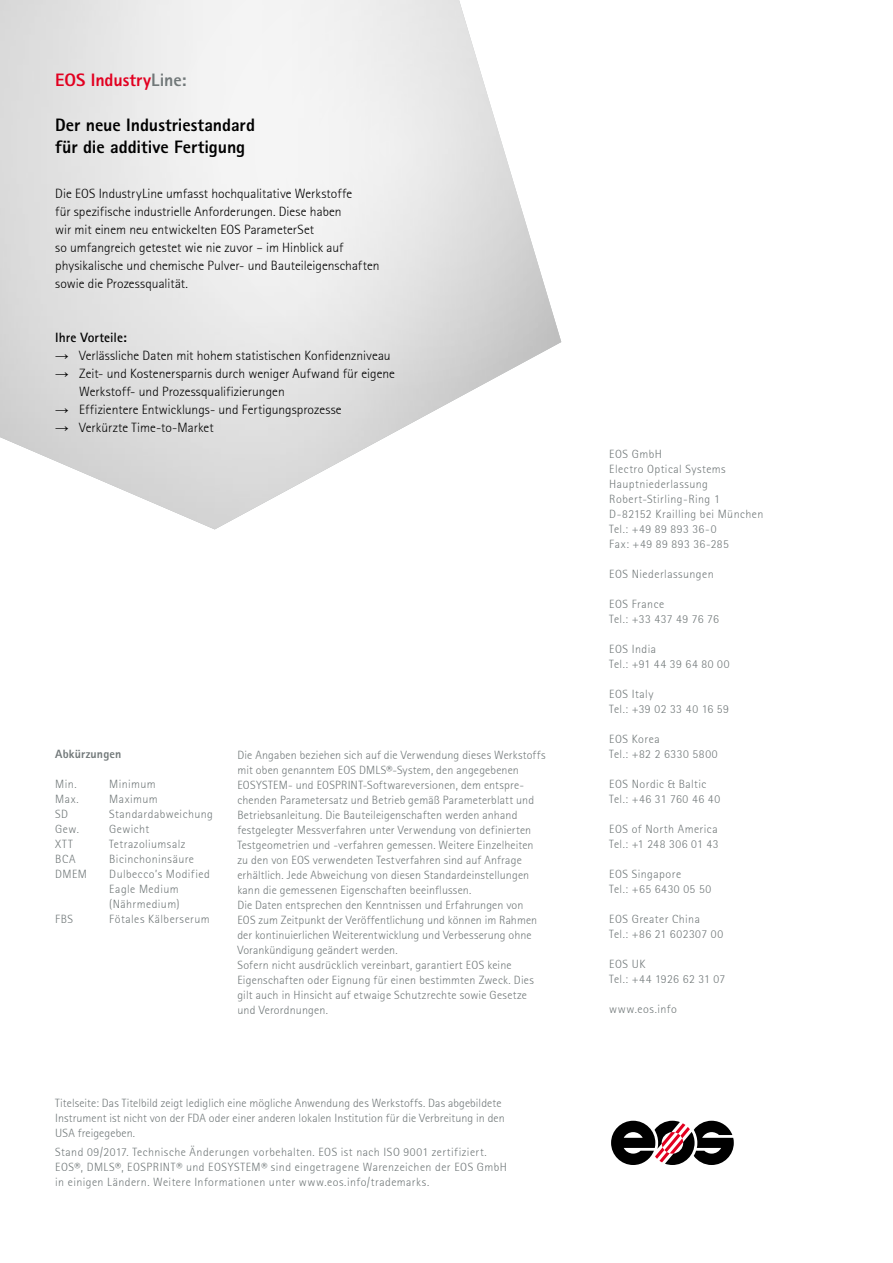
<style>
.page{position:relative;width:893px;height:1263px;background:#fff}
.page>*{position:absolute;margin:0;border:0;box-sizing:border-box;transform-origin:0 0}
.t1{font:800 18px/22.5px "Rotis Sans Serif Pro";letter-spacing:-.005em;color:#000}
.t2{font:800 18px "Rotis Sans Serif Pro";color:#e20020}
.t3{font:13.5px/18px "Rotis San Ser T Ligh";color:#000}
.t4{font:700 13.5px "Rotis Sans Serif Pro";color:#000}
.t5{font:12px/15px "Rotis San Ser T Ligh";letter-spacing:.02em;color:#717879}
.t6{font:12px/15px "Rotis San Ser T Ligh";letter-spacing:.04em;color:#717879}
.t7{font:12px/15px "Rotis San Ser T Ligh";letter-spacing:.045em;color:#717879}
.t8{font:800 12px "Rotis Sans Serif Pro";letter-spacing:.01em;color:#717879}
.s1{color:#717879}
.s2{font-family:"Arial"}
</style>
<div class="page">
<svg style="left:140px;top:0;width:422px;height:397px;fill:#ededed"></svg>
<svg style="left:611px;top:1121px;width:123px;height:44px"></svg>
<h1 class="t2" style="left:55px;top:68px;width:133px">EOS Industry<span class="s1">Line:</span></h1>
<h1 class="t1" style="left:55px;top:113px;width:201px">Der neue Industriestandard für die additive Fertigung</h1>
<p class="t3" style="left:55px;top:184px;width:326px">Die EOS IndustryLine umfasst hochqualitative Werkstoffe<br>für spezifische industrielle Anforderungen. Diese haben<br>wir mit einem neu entwickelten EOS ParameterSet<br>so umfangreich getestet wie nie zuvor – im Hinblick auf physikalische und chemische Pulver- und Bauteileigenschaften sowie die Prozessqualität.</p>
<p class="t4" style="left:55px;top:329px;width:73px">Ihre Vorteile:</p>
<p class="t3" style="left:55px;top:346px;width:337px"><span class="s2">→</span> Verlässliche Daten mit hohem statistischen Konfidenzniveau</p>
<p class="t3" style="left:79px;top:364px;width:317px;text-indent:-24px"><span class="s2">→</span> Zeit- und Kostenersparnis durch weniger Aufwand für eigene<br>Werkstoff- und Prozessqualifizierungen</p>
<p class="t3" style="left:55px;top:400px;width:288px"><span class="s2">→</span> Effizientere Entwicklungs- und Fertigungsprozesse</p>
<p class="t3" style="left:55px;top:418px;width:160px"><span class="s2">→</span> Verkürzte Time-to-Market</p>
<p class="t8" style="left:55px;top:746px;width:68px">Abkürzungen</p>
<p class="t5" style="left:55px;top:776px;width:23px">Min.</p>
<p class="t5" style="left:109px;top:776px;width:48px">Minimum</p>
<p class="t5" style="left:55px;top:791px;width:25px">Max.</p>
<p class="t5" style="left:109px;top:791px;width:50px">Maximum</p>
<p class="t5" style="left:55px;top:806px;width:14px">SD</p>
<p class="t5" style="left:109px;top:806px;width:105px">Standardabweichung</p>
<p class="t5" style="left:55px;top:821px;width:25px">Gew.</p>
<p class="t5" style="left:109px;top:821px;width:42px">Gewicht</p>
<p class="t5" style="left:55px;top:836px;width:19px">XTT</p>
<p class="t5" style="left:109px;top:836px;width:78px">Tetrazoliumsalz</p>
<p class="t5" style="left:55px;top:851px;width:22px">BCA</p>
<p class="t5" style="left:109px;top:851px;width:86px">Bicinchoninsäure</p>
<p class="t5" style="left:55px;top:866px;width:33px">DMEM</p>
<p class="t6" style="left:109px;top:866px;width:102px">Dulbecco’s Modified<br>Eagle Medium (Nährmedium)</p>
<p class="t5" style="left:55px;top:911px;width:19px">FBS</p>
<p class="t6" style="left:109px;top:911px;width:102px">Fötales Kälberserum</p>
<p class="t5" style="left:237px;top:747px;width:310px">Die Angaben beziehen sich auf die Verwendung dieses Werkstoffs mit oben genanntem EOS DMLS®-System, den angegebenen EOSYSTEM- und EOSPRINT-Softwareversionen, dem entspre&shy;chenden Parametersatz und Betrieb gemäß Parameterblatt und Betriebsanleitung. Die Bauteileigenschaften werden anhand festgelegter Messverfahren unter Verwendung von definierten Testgeometrien und -verfahren gemessen. Weitere Einzelheiten zu den von EOS verwendeten Testverfahren sind auf Anfrage erhältlich. Jede Abweichung von diesen Standardeinstellungen kann die gemessenen Eigenschaften beeinflussen.<br>Die Daten entsprechen den Kenntnissen und Erfahrungen von<br>EOS zum Zeitpunkt der Veröffentlichung und können im Rahmen der kontinuierlichen Weiterentwicklung und Verbesserung ohne Vorankündigung geändert werden.<br>Sofern nicht ausdrücklich vereinbart, garantiert EOS keine Eigenschaften oder Eignung für einen bestimmten Zweck. Dies gilt auch in Hinsicht auf etwaige Schutzrechte sowie Gesetze und Verordnungen.</p>
<p class="t5" style="left:55px;top:1096px;width:451px">Titelseite: Das Titelbild zeigt lediglich eine mögliche Anwendung des Werkstoffs. Das abgebildete<br>Instrument ist nicht von der FDA oder einer anderen lokalen Institution für die Verbreitung in den<br>USA freigegeben.</p>
<p class="t6" style="left:55px;top:1145px;width:453px">Stand 09/2017. Technische Änderungen vorbehalten. EOS ist nach ISO 9001 zertifiziert.<br>EOS®, DMLS®, EOSPRINT® und EOSYSTEM® sind eingetragene Warenzeichen der EOS GmbH in einigen Ländern. Weitere Informationen unter www.eos.info/trademarks.</p>
<p class="t5" style="left:609px;top:446px;width:156px">EOS GmbH<br>Electro Optical Systems<br>Hauptniederlassung<br>Robert-Stirling-Ring 1<br>D-82152 Krailling bei München<br>Tel.: +49 89 893 36-0<br>Fax: +49 89 893 36-285</p>
<p class="t6" style="left:609px;top:566px;width:106px">EOS Niederlassungen</p>
<p class="t6" style="left:609px;top:596px;width:111px">EOS France<br>Tel.: +33 437 49 76 76</p>
<p class="t6" style="left:609px;top:641px;width:122px">EOS India<br>Tel.: +91 44 39 64 80 00</p>
<p class="t7" style="left:609px;top:686px;width:121px">EOS Italy<br>Tel.: +39 02 33 40 16 59</p>
<p class="t7" style="left:609px;top:731px;width:110px">EOS Korea<br>Tel.: +82 2 6330 5800</p>
<p class="t5" style="left:609px;top:776px;width:112px">EOS Nordic &amp; Baltic<br>Tel.: +46 31 760 46 40</p>
<p class="t6" style="left:609px;top:821px;width:111px">EOS of North America<br>Tel.: +1 248 306 01 43</p>
<p class="t6" style="left:609px;top:866px;width:103px">EOS Singapore<br>Tel.: +65 6430 05 50</p>
<p class="t6" style="left:609px;top:911px;width:115px">EOS Greater China<br>Tel.: +86 21 602307 00</p>
<p class="t5" style="left:609px;top:956px;width:118px">EOS UK<br>Tel.: +44 1926 62 31 07</p>
<p class="t7" style="left:609px;top:1001px;width:69px">www.eos.info</p>
</div>
